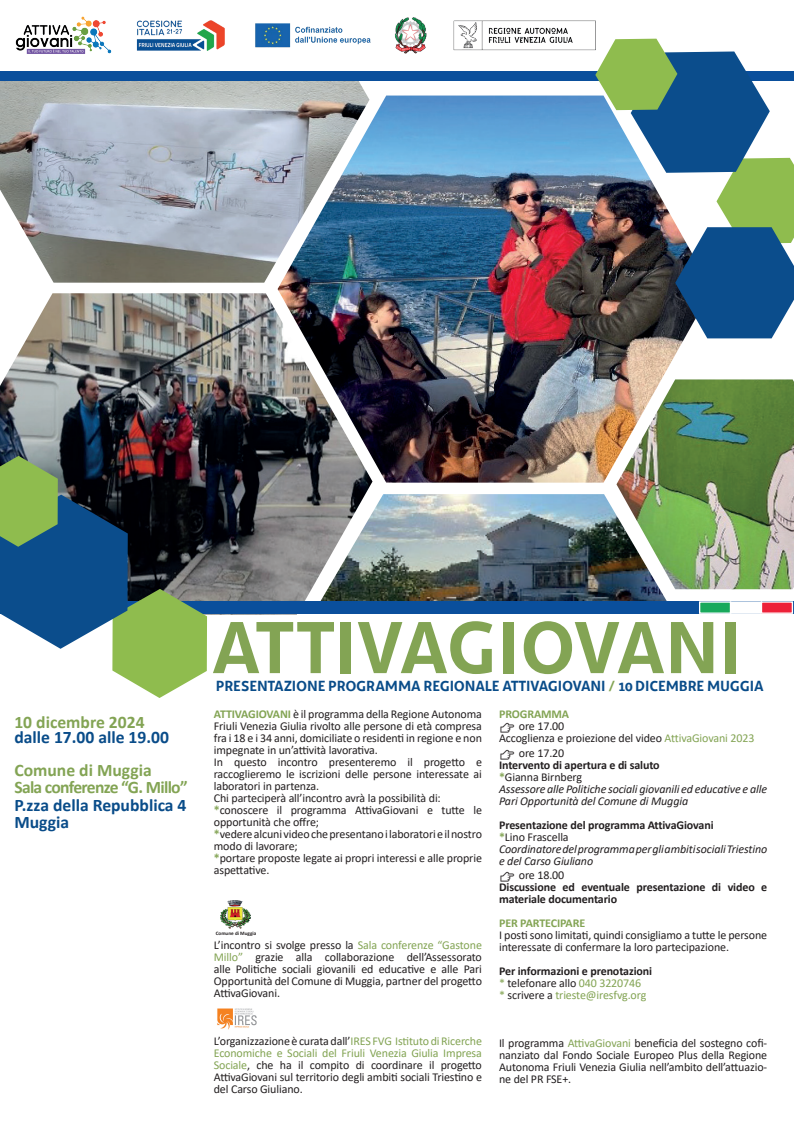
<style>
.page{position:relative;width:794px;height:1134px;background:#fff}
.page>*{position:absolute;margin:0;border:0;box-sizing:border-box;transform-origin:0 0}
.t1{font:700 76.8px "Decima WE";color:#83a454}
.t2{font:700 17.6px/17.6px "Calibri";color:#094c89}
.t3{font:700 17.6px/17.6px "Calibri";letter-spacing:-.04em;color:#83a454}
.t4{font:700 17.6px "Calibri";color:#83a454}
.t5{font:700 15.2px "Decima WE";letter-spacing:-.01em;color:#094c89}
.t6{font:12px/12px "Calibri";letter-spacing:-.01em;color:#231f20}
.t7{font:italic 12px/12px "Calibri";letter-spacing:-.01em;color:#231f20}
.t8{font:12px/12px "Calibri";letter-spacing:-.01em;color:#83a454}
.t9{font:700 12px/12px "Calibri";letter-spacing:-.01em;color:#231f20}
.t10{font:700 12px "Calibri";letter-spacing:-.01em;color:#83a454}
.t11{font:700 5.2px "Calibri";color:#231f20}
.s1{font-weight:700;color:#83a454}
.s2{color:#83a454}
.s3{font-style:normal}
.s4{font-weight:700;font-style:normal}
.s5{font-weight:700;font-style:normal;color:#83a454}
.s6{font-weight:400}
.s7{font-weight:700;color:#231f20}
.s8{color:#231f20}
</style>
<div class="page">
<img style="left:616px;top:379px;width:178px;height:210px">
<img style="left:0;top:293px;width:372px;height:322px">
<img style="left:278px;top:96px;width:434px;height:387px">
<img style="left:310px;top:494px;width:373px;height:107px">
<img style="left:0;top:81px;width:369px;height:202px">
<img style="left:15px;top:16px;width:581px;height:38px">
<div style="left:0;top:71px;width:793px;height:10px;background:#0a4f9c"></div>
<div style="left:0;top:601px;width:793px;height:13px;background:#0a4f9c"></div>
<div style="left:699px;top:601px;width:32px;height:13px;background:#18a95c;border:1px solid #fff"></div>
<div style="left:730px;top:601px;width:32px;height:13px;background:#fff;border:1px solid #fff"></div>
<div style="left:761px;top:602px;width:31px;height:11px;background:#ed2139"></div>
<div style="left:761px;top:601px;width:32px;height:13px;border:1px solid #fff"></div>
<svg style="left:595px;top:38px;width:199px;height:300px"></svg>
<svg style="left:0;top:456px;width:207px;height:242px"></svg>
<div style="left:297px;top:614px;width:494px;height:517px;background:#fff"></div>
<img style="left:221px;top:901px;width:29px;height:27px">
<img style="left:217px;top:1008px;width:40px;height:22px">
<h2 class="t4" style="left:14px;top:709px;width:132px">10 dicembre 2024</h2>
<h2 class="t2" style="left:14px;top:728px;width:156px">dalle 17.00 alle 19.00</h2>
<h2 class="t3" style="left:14px;top:761px;width:175px">Comune di Muggia<br>Sala conferenze “G. Millo”</h2>
<h2 class="t2" style="left:14px;top:796px;width:174px">P.zza della Repubblica 4<br>Muggia</h2>
<h1 class="t1" style="left:212px;top:600px;width:531px">ATTIVAGIOVANI</h1>
<p class="t6" style="left:214px;top:708px;width:270px"><span class="s1">ATTIVAGIOVANI</span> è il programma della Regione Autonoma Friuli Venezia Giulia rivolto alle persone di età compresa fra i 18 e i 34 anni, domiciliate o residenti in regione e non impegnate in un’attività lavorativa.<br>In questo incontro presenteremo il progetto e raccoglieremo le iscrizioni delle persone interessate ai laboratori in partenza.<br>Chi parteciperà all’incontro avrà la possibilità di: <span class="s1">*</span>conoscere il programma AttivaGiovani e tutte le opportunità che offre;<br><span class="s1">*</span>vedere alcuni video che presentano i laboratori e il nostro modo di lavorare;<br><span class="s1">*</span>portare proposte legate ai propri interessi e alle proprie aspettative.</p>
<p class="t5" style="left:216px;top:676px;width:549px">PRESENTAZIONE PROGRAMMA REGIONALE ATTIVAGIOVANI <span class="s2">/</span> 10 DICEMBRE MUGGIA</p>
<p class="t6" style="left:499px;top:708px;width:257px"><span class="s1">PROGRAMMA<br></span>☞ ore 17.00<br>Accoglienza e proiezione del video <span class="s2">AttivaGiovani 2023</span></p>
<p class="t7" style="left:499px;top:746px;width:270px">☞ <span class="s3">ore 17.20<br></span><span class="s4">Intervento di apertura e di saluto<br></span><span class="s5">*</span><span class="s3">Gianna Birnberg<br></span>Assessore alle Politiche sociali giovanili ed educative e alle<br>Pari Opportunità del Comune di Muggia</p>
<p class="t7" style="left:499px;top:818px;width:270px"><span class="s4">Presentazione del programma AttivaGiovani<br></span><span class="s5">*</span><span class="s3">Lino Frascella<br></span>Coordinatore del programma per gli ambiti sociali Triestino e del Carso Giuliano</p>
<p class="t9" style="left:499px;top:869px;width:270px">☞ <span class="s6">ore 18.00<br></span>Discussione ed eventuale presentazione di video e materiale documentario</p>
<p class="t10" style="left:499px;top:914px;width:88px">PER PARTECIPARE</p>
<p class="t6" style="left:499px;top:929px;width:270px">I posti sono limitati, quindi consigliamo a tutte le persone interessate di confermare la loro partecipazione.</p>
<p class="t8" style="left:499px;top:965px;width:155px"><span class="s7">Per informazioni e prenotazioni </span>* <span class="s8">telefonare allo</span> 040 3220746<br>* <span class="s8">scrivere a</span> trieste@iresfvg.org</p>
<p class="t6" style="left:499px;top:1037px;width:270px;text-align:justify">Il programma <span class="s2">AttivaGiovani</span> beneficia del sostegno cofi&shy;nanziato dal Fondo Sociale Europeo Plus della Regione Autonoma Friuli Venezia Giulia nell’ambito dell’attuazio&shy;ne del PR FSE+.</p>
<p class="t11" style="left:216px;top:930px;width:42px">Comune di Muggia</p>
<p class="t6" style="left:214px;top:938px;width:270px;text-align:justify">L’incontro si svolge presso la <span class="s2">Sala conferenze “Gastone Millo”</span> grazie alla collaborazione dell’Assessorato alle Politiche sociali giovanili ed educative e alle Pari Opportunità del Comune di Muggia, partner del progetto AttivaGiovani.</p>
<p class="t6" style="left:214px;top:1034px;width:270px;text-align:justify">L’organizzazione è curata dall’<span class="s2">IRES FVG Istituto di Ricerche Economiche e Sociali del Friuli Venezia Giulia Impresa Sociale</span>, che ha il compito di coordinare il progetto AttivaGiovani sul territorio degli ambiti sociali Triestino e del Carso Giuliano.</p>
</div>
